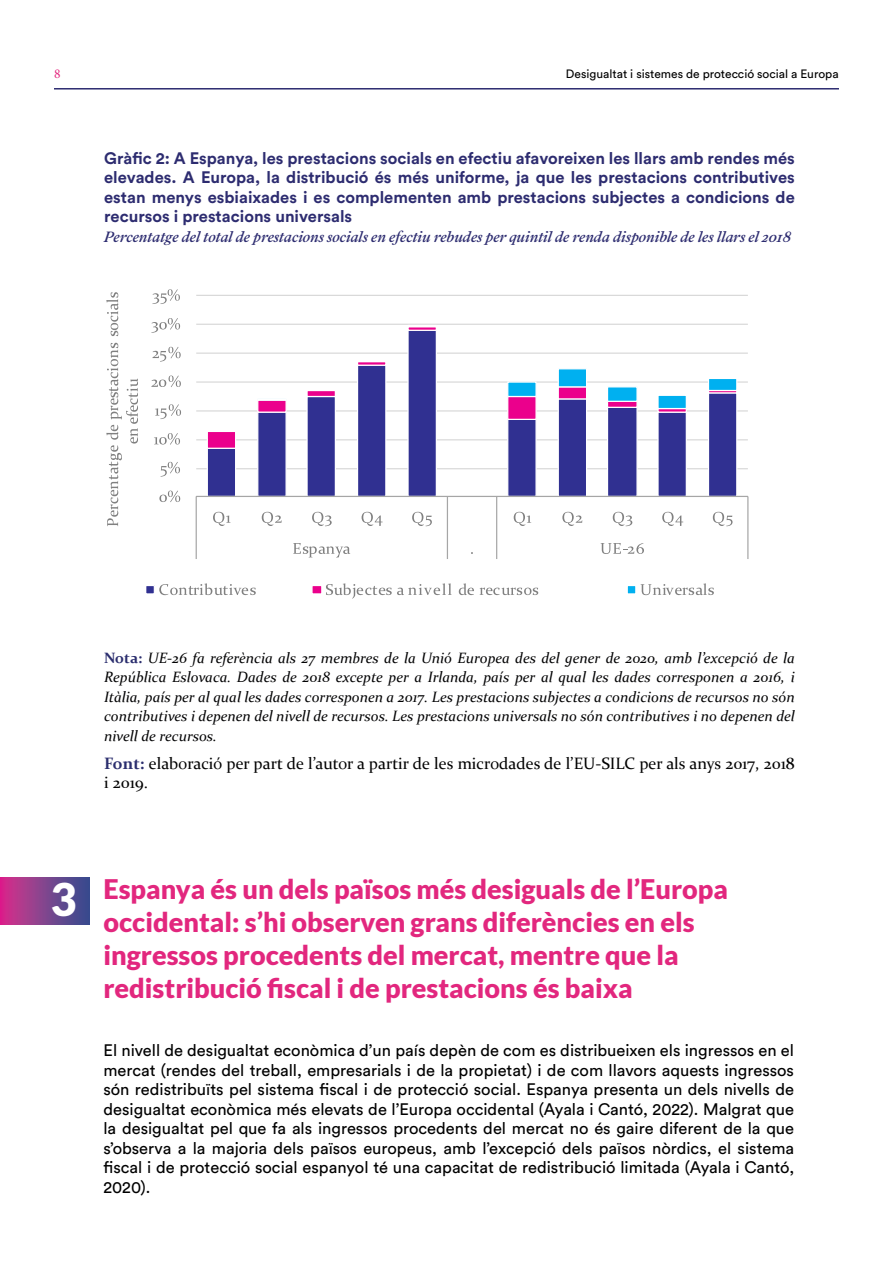
<style>
.page{position:relative;width:893px;height:1263px;background:#fff}
.page>*{position:absolute;margin:0;border:0;box-sizing:border-box;transform-origin:0 0}
.t1{font:900 45px "Lato";color:#fff}
.t2{font:900 27px/33px "Lato";color:#e2277e}
.t3{font:16.5px/19.5px "Circular Std";color:#000;text-align:justify}
.t4{font:700 16.5px/19.5px "Circular Std";color:#2d2c70;text-align:justify}
.t5{font:italic 500 16.5px "Addington CF";color:#2d2c70}
.t6{font:16.5px/19.5px "Constantia";color:#000}
.t7{font:italic 15px/19.5px "Constantia";color:#020203;text-align:justify}
.t8{font:13.5px "Minion Pro";color:#e4297f}
.t9{font:12px "Circular Std";color:#000}
.s1{font-weight:700;font-style:normal;color:#2b2e6e}
.s2{font-weight:700;color:#2b2e6e}
</style>
<div class="page">
<hr style="left:54px;top:88px;width:785px;height:2px;background:#2d2c70">
<div style="left:0;top:877px;width:89px;height:47px;background:linear-gradient(to right,#d92f8c,#31528f)"></div>
<hr style="left:196px;top:295px;width:552px;height:1px;background:#d9d9d9">
<hr style="left:196px;top:324px;width:552px;height:1px;background:#d9d9d9">
<hr style="left:196px;top:353px;width:552px;height:1px;background:#d9d9d9">
<hr style="left:196px;top:381px;width:552px;height:2px;background:#d9d9d9">
<hr style="left:196px;top:410px;width:552px;height:2px;background:#d9d9d9">
<hr style="left:196px;top:439px;width:552px;height:1px;background:#d9d9d9">
<hr style="left:196px;top:468px;width:552px;height:1px;background:#d9d9d9">
<svg style="left:206px;top:449px;width:532px;height:47px"></svg>
<svg style="left:206px;top:433px;width:532px;height:16px"></svg>
<svg style="left:206px;top:327px;width:532px;height:106px"></svg>
<hr style="left:196px;top:496px;width:552px;height:1px;background:#a6a6a6">
<hr style="left:747px;top:496px;width:1px;height:32px;background:#a6a6a6">
<hr style="left:496px;top:496px;width:1px;height:32px;background:#a6a6a6">
<hr style="left:447px;top:496px;width:1px;height:32px;background:#a6a6a6">
<hr style="left:196px;top:496px;width:1px;height:32px;background:#a6a6a6">
<hr style="left:747px;top:528px;width:1px;height:31px;background:#a6a6a6">
<hr style="left:496px;top:528px;width:1px;height:31px;background:#a6a6a6">
<hr style="left:447px;top:528px;width:1px;height:31px;background:#a6a6a6">
<hr style="left:196px;top:528px;width:1px;height:31px;background:#a6a6a6">
<svg style="left:159px;top:491px;width:21px;height:11px"></svg>
<svg style="left:161px;top:462px;width:19px;height:15px"></svg>
<svg style="left:154px;top:433px;width:26px;height:12px"></svg>
<svg style="left:155px;top:404px;width:26px;height:15px"></svg>
<svg style="left:151px;top:375px;width:30px;height:12px"></svg>
<svg style="left:152px;top:347px;width:29px;height:15px"></svg>
<svg style="left:151px;top:318px;width:29px;height:15px"></svg>
<svg style="left:152px;top:289px;width:28px;height:15px"></svg>
<svg style="left:213px;top:512px;width:18px;height:14px"></svg>
<svg style="left:262px;top:512px;width:20px;height:14px"></svg>
<svg style="left:312px;top:512px;width:20px;height:14px"></svg>
<svg style="left:362px;top:512px;width:21px;height:14px"></svg>
<svg style="left:412px;top:512px;width:20px;height:14px"></svg>
<svg style="left:514px;top:512px;width:17px;height:14px"></svg>
<svg style="left:562px;top:512px;width:20px;height:14px"></svg>
<svg style="left:613px;top:512px;width:19px;height:14px"></svg>
<svg style="left:662px;top:512px;width:21px;height:14px"></svg>
<svg style="left:713px;top:512px;width:19px;height:14px"></svg>
<svg style="left:293px;top:543px;width:57px;height:14px"></svg>
<svg style="left:601px;top:543px;width:43px;height:11px"></svg>
<svg style="left:106px;top:292px;width:12px;height:44px"></svg>
<svg style="left:106px;top:343px;width:32px;height:183px"></svg>
<div style="left:146px;top:585px;width:8px;height:9px;background:#303091"></div>
<div style="left:145px;top:585px;width:10px;height:9px;border:1px solid #fff"></div>
<svg style="left:159px;top:583px;width:97px;height:12px"></svg>
<div style="left:311px;top:585px;width:11px;height:9px;background:#eb008c;border:1px solid #fff"></div>
<svg style="left:326px;top:583px;width:126px;height:16px"></svg>
<svg style="left:459px;top:583px;width:15px;height:12px"></svg>
<svg style="left:480px;top:588px;width:58px;height:7px"></svg>
<div style="left:627px;top:585px;width:9px;height:9px;background:#00b0f0;border:1px solid #fff"></div>
<svg style="left:640px;top:583px;width:74px;height:12px"></svg>
<p class="t8" style="left:54px;top:65px;width:8px">8</p>
<p class="t9" style="left:566px;top:66px;width:274px">Desigualtat i sistemes de protecció social a Europa</p>
<p class="t4" style="left:104px;top:148px;width:692px">Gràfic 2: A Espanya, les prestacions socials en efectiu afavoreixen les llars amb rendes més elevades. A Europa, la distribució és més uniforme, ja que les prestacions contributives estan menys esbiaixades i es complementen amb prestacions subjectes a condicions de recursos i prestacions universals</p>
<p class="t5" style="left:104px;top:227px;width:688px">Percentatge del total de prestacions socials en efectiu rebudes per quintil de renda disponible de les llars el 2018</p>
<p class="t7" style="left:104px;top:647px;width:692px"><span class="s1">Nota:</span> UE-26 fa referència als 27 membres de la Unió Europea des del gener de 2020, amb l’excepció de la República Eslovaca. Dades de 2018 excepte per a Irlanda, país per al qual les dades corresponen a 2016, i Itàlia, país per al qual les dades corresponen a 2017. Les prestacions subjectes a condicions de recursos no són contributives i depenen del nivell de recursos. Les prestacions universals no són contributives i no depenen del nivell de recursos.</p>
<p class="t6" style="left:104px;top:753px;width:692px"><span class="s2">Font:</span> elaboració per part de l’autor a partir de les microdades de l’EU-SILC per als anys 2017, 2018 i 2019.</p>
<h1 class="t1" style="left:51px;top:874px;width:28px">3</h1>
<h2 class="t2" style="left:103px;top:872px;width:626px">Espanya és un dels països més desiguals de l’Europa occidental: s’hi observen grans diferències en els ingressos procedents del mercat, mentre que la redistribució fiscal i de prestacions és baixa</h2>
<p class="t3" style="left:103px;top:1041px;width:692px">El nivell de desigualtat econòmica d’un país depèn de com es distribueixen els ingressos en el mercat (rendes del treball, empresarials i de la propietat) i de com llavors aquests ingressos són redistribuïts pel sistema fiscal i de protecció social. Espanya presenta un dels nivells de desigualtat econòmica més elevats de l’Europa occidental (Ayala i Cantó, 2022). Malgrat que la desigualtat pel que fa als ingressos procedents del mercat no és gaire diferent de la que s’observa a la majoria dels països europeus, amb l’excepció dels països nòrdics, el sistema fiscal i de protecció social espanyol té una capacitat de redistribució limitada (Ayala i Cantó, 2020).</p>
</div>
